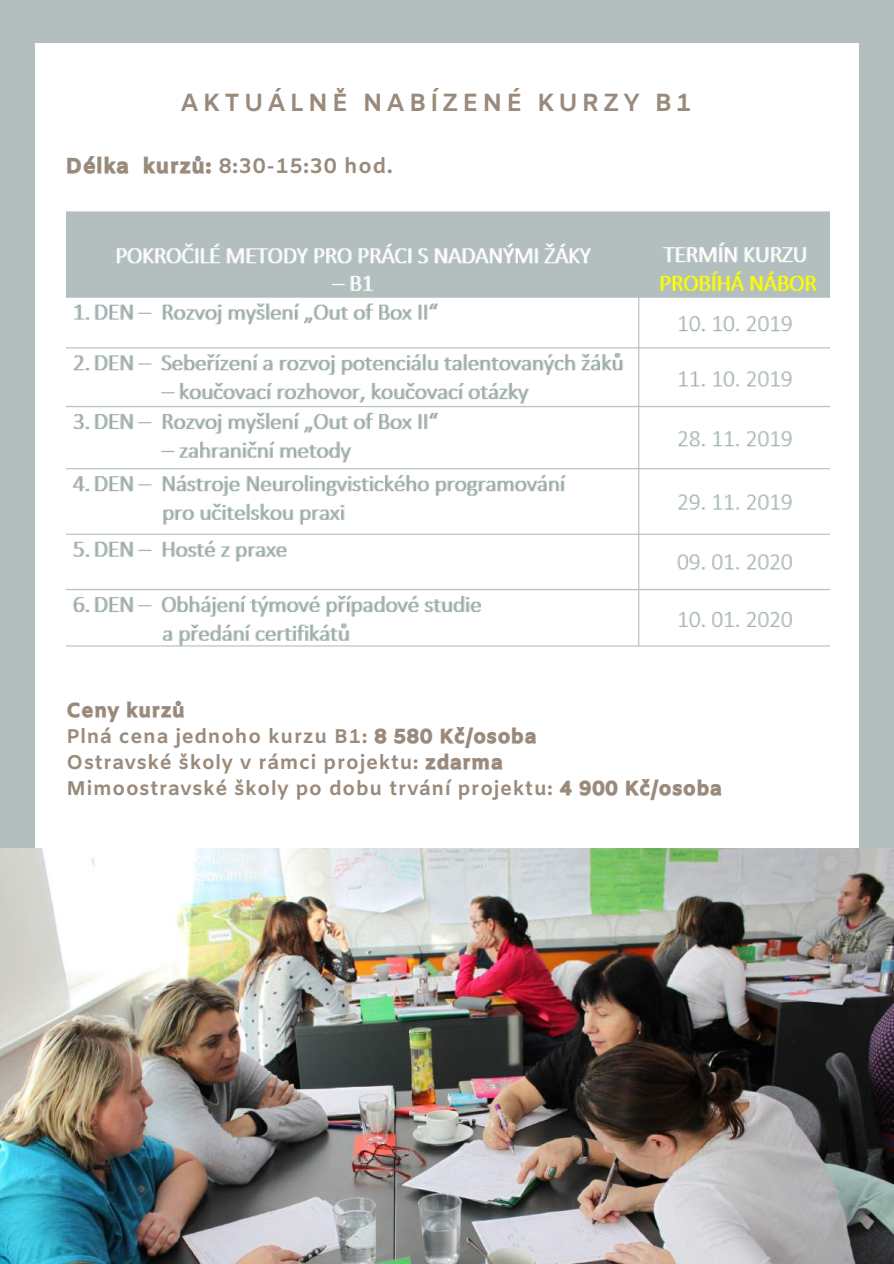
<style>
.page{position:relative;width:894px;height:1264px;background:#fff}
.page>*{position:absolute;margin:0;border:0;box-sizing:border-box;transform-origin:0 0}
.t1{font:700 24.75px "Amiko";letter-spacing:.16em;color:#998a7c}
.t2{font:700 21px "Amiko";letter-spacing:.04em;color:#998a7c}
.t3{font:700 19.8px/26.1px "Amiko";letter-spacing:.04em;color:#998a7c}
.t4{font:19.8px "CA Generated";letter-spacing:.04em;color:#998a7c}
.s1{font-family:"CA Generated";font-weight:400}
</style>
<div class="page">
<div style="left:0;top:0;width:893px;height:1263px;background:#b2bfbe"></div>
<div style="left:35px;top:44px;width:823px;height:883px;background:#fff"></div>
<img style="left:0;top:848px;width:893px;height:415px">
<img style="left:67px;top:211px;width:762px;height:436px">
<p class="t1" style="left:180px;top:88px;width:512px">AKTUÁLNĚ NABÍZENÉ KURZY B1</p>
<p class="t2" style="left:66px;top:154px;width:328px"><span class="s1">Délka kurzů:</span> 8:30-15:30 hod.</p>
<p class="t4" style="left:67px;top:698px;width:120px">Ceny kurzů</p>
<p class="t3" style="left:67px;top:724px;width:656px">Plná cena jednoho kurzu B1: <span class="s1">8 580 Kč/osoba<br></span>Ostravské školy v rámci projektu: <span class="s1">zdarma<br></span>Mimoostravské školy po dobu trvání projektu: <span class="s1">4 900 Kč/osoba</span></p>
</div>
